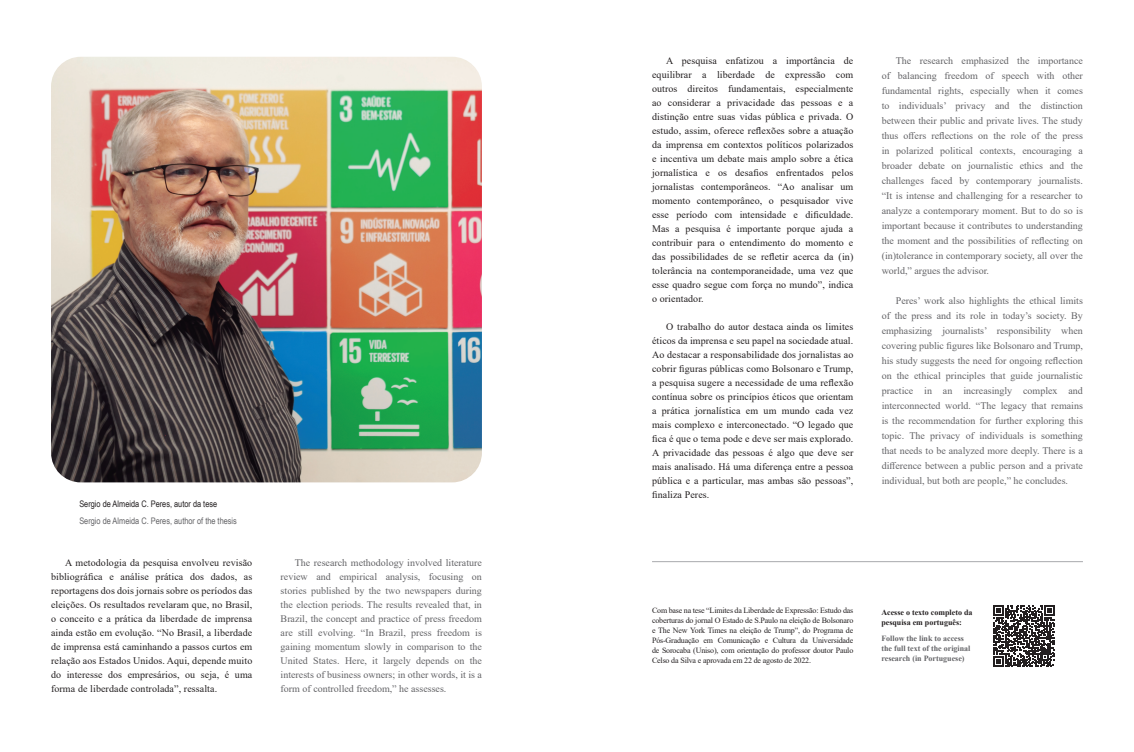
<style>
.page{position:relative;width:1134px;height:752px;background:#fff}
.page>*{position:absolute;margin:0;border:0;box-sizing:border-box;transform-origin:0 0}
.CORPO_PT{font:10px/14px "Times New Roman";letter-spacing:.01em;color:#231f20;text-align:justify}
.CORPO_PT-2{font:10px/15px "Times New Roman";color:#636366;text-align:justify}
.t1{font:9px "Arial Narrow";color:#636366}
.t2{font:9px "Arial Narrow";color:#231f20}
.t3{font:8px/10px "Times New Roman";letter-spacing:-.02em;color:#231f20;text-align:justify}
.t4{font:700 8px/10px "Times New Roman";color:#636366}
.t5{font:700 8px/10px "Times New Roman";color:#231f20}
</style>
<div class="page">
<hr style="left:652px;top:561px;width:431px;height:1px;background:#a8a9ad">
<svg style="left:993px;top:605px;width:62px;height:61px"></svg>
<img style="left:51px;top:57px;width:431px;height:425px">
<p class="t2" style="left:79px;top:497px;width:139px">Sergio de Almeida C. Peres, autor da tese</p>
<p class="t1" style="left:79px;top:514px;width:159px">Sergio de Almeida C. Peres, author of the thesis</p>
<p class="CORPO_PT" style="left:51px;top:555px;width:203px;text-indent:14px">A metodologia da pesquisa envolveu revisão bibliográfica e análise prática dos dados, as reportagens dos dois jornais sobre os períodos das eleições. Os resultados revelaram que, no Brasil, o conceito e a prática da liberdade de imprensa ainda estão em evolução. “No Brasil, a liberdade de imprensa está caminhando a passos curtos em relação aos Estados Unidos. Aqui, depende muito do interesse dos empresários, ou seja, é uma forma de liberdade controlada”, ressalta.</p>
<p class="CORPO_PT-2" style="left:281px;top:555px;width:203px;line-height:14px;text-indent:14px">The research methodology involved literature review and empirical analysis, focusing on stories published by the two newspapers during the election periods. The results revealed that, in Brazil, the concept and practice of press freedom are still evolving. “In Brazil, press freedom is gaining momentum slowly in comparison to the United States. Here, it largely depends on the interests of business owners; in other words, it is a form of controlled freedom,” he assesses.</p>
<p class="CORPO_PT" style="left:652px;top:53px;width:203px;text-indent:14px">A pesquisa enfatizou a importância de equilibrar a liberdade de expressão com outros direitos fundamentais, especialmente ao considerar a privacidade das pessoas e a distinção entre suas vidas pública e privada. O estudo, assim, oferece reflexões sobre a atuação da imprensa em contextos políticos polarizados e incentiva um debate mais amplo sobre a ética jornalística e os desafios enfrentados pelos jornalistas contemporâneos. “Ao analisar um momento contemporâneo, o pesquisador vive esse período com intensidade e dificuldade.<br>Mas a pesquisa é importante porque ajuda a contribuir para o entendimento do momento e das possibilidades de se refletir acerca da (in) tolerância na contemporaneidade, uma vez que esse quadro segue com força no mundo”, indica o orientador.</p>
<p class="CORPO_PT" style="left:652px;top:319px;width:203px;text-indent:14px">O trabalho do autor destaca ainda os limites éticos da imprensa e seu papel na sociedade atual.<br>Ao destacar a responsabilidade dos jornalistas ao cobrir figuras públicas como Bolsonaro e Trump, a pesquisa sugere a necessidade de uma reflexão contínua sobre os princípios éticos que orientam a prática jornalística em um mundo cada vez mais complexo e interconectado. “O legado que fica é que o tema pode e deve ser mais explorado.<br>A privacidade das pessoas é algo que deve ser mais analisado. Há uma diferença entre a pessoa pública e a particular, mas ambas são pessoas”, finaliza Peres.</p>
<p class="CORPO_PT-2" style="left:882px;top:52px;width:203px;text-indent:14px">The research emphasized the importance of balancing freedom of speech with other fundamental rights, especially when it comes to individuals’ privacy and the distinction between their public and private lives. The study thus offers reflections on the role of the press in polarized political contexts, encouraging a broader debate on journalistic ethics and the challenges faced by contemporary journalists. “It is intense and challenging for a researcher to analyze a contemporary moment. But to do so is important because it contributes to understanding the moment and the possibilities of reflecting on (in)tolerance in contemporary society, all over the world,” argues the advisor.</p>
<p class="CORPO_PT-2" style="left:882px;top:292px;width:203px;text-indent:14px">Peres’ work also highlights the ethical limits of the press and its role in today’s society. By emphasizing journalists’ responsibility when covering public figures like Bolsonaro and Trump, his study suggests the need for ongoing reflection on the ethical principles that guide journalistic practice in an increasingly complex and interconnected world. “The legacy that remains is the recommendation for further exploring this topic. The privacy of individuals is something that needs to be analyzed more deeply. There is a difference between a public person and a private individual, but both are people,” he concludes.</p>
<p class="t3" style="left:652px;top:604px;width:203px">Com base na tese “Limites da Liberdade de Expressão: Estudo das coberturas do jornal O Estado de S.Paulo na eleição de Bolsonaro e The New York Times na eleição de Trump”, do Programa de Pós-Graduação em Comunicação e Cultura da Universidade de Sorocaba (Uniso), com orientação do professor doutor Paulo Celso da Silva e aprovada em 22 de agosto de 2022.</p>
<p class="t5" style="left:881px;top:606px;width:93px">Acesse o texto completo da pesquisa em português:</p>
<p class="t4" style="left:881px;top:633px;width:91px">Follow the link to access the full text of the original research (in Portuguese)</p>
</div>
